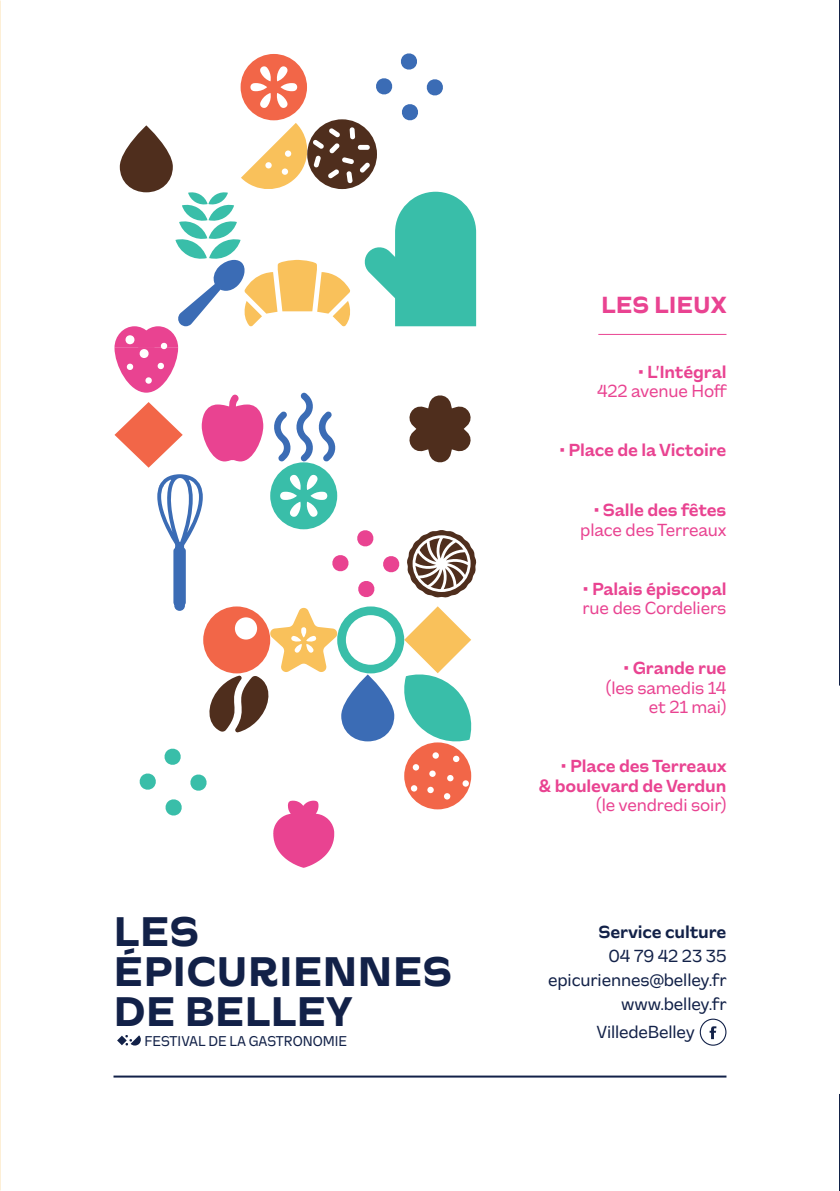
<style>
.page{position:relative;width:840px;height:1191px;background:#fff}
.page>*{position:absolute;margin:0;border:0;box-sizing:border-box;transform-origin:0 0}
.t1{font:800 42.6px/40.2px "CA Slalom";color:#122148}
.t2{font:800 24px "CA Slalom";color:#e94391}
.t3{font:700 18px/19.6px "CA Slalom";letter-spacing:-.01em;color:#e94391}
.t4{font:18px/19.6px "CA Slalom";letter-spacing:-.01em;color:#e94391;text-align:right}
.t5{font:18px "CA Slalom";letter-spacing:-.01em;color:#122148}
.t6{font:700 18px "CA Slalom";letter-spacing:-.01em;color:#122148}
.t7{font:14.6px "CA Slalom";color:#122148}
.s1{font-weight:700}
.s2{font-weight:400}
</style>
<div class="page">
<hr style="left:839px;top:0;width:1px;height:1191px;background:#122148">
<svg style="left:117px;top:1035px;width:24px;height:11px"></svg>
<hr style="left:598px;top:334px;width:128px;height:1px;background:#e94391">
<hr style="left:113px;top:1075px;width:613px;height:2px;background:#122148">
<img style="left:700px;top:1019px;width:25px;height:26px;border-radius:13px">
<div style="left:699px;top:1018px;width:27px;height:27px;border:1px solid #122148;border-radius:50%"></div>
<svg style="left:273px;top:800px;width:61px;height:67px"></svg>
<div style="left:404px;top:742px;width:67px;height:67px;background:#f26648;border-radius:50%"></div>
<svg style="left:447px;top:775px;width:6px;height:6px"></svg>
<svg style="left:443px;top:793px;width:7px;height:6px"></svg>
<div style="left:427px;top:786px;width:6px;height:7px;background:#fff;border-radius:50%"></div>
<div style="left:429px;top:770px;width:6px;height:7px;background:#fff;border-radius:50%"></div>
<div style="left:412px;top:764px;width:7px;height:6px;background:#fff;border-radius:50%"></div>
<svg style="left:462px;top:780px;width:6px;height:6px"></svg>
<svg style="left:410px;top:785px;width:7px;height:6px"></svg>
<svg style="left:114px;top:53px;width:362px;height:712px"></svg>
<svg style="left:190px;top:774px;width:17px;height:17px"></svg>
<svg style="left:139px;top:773px;width:17px;height:17px"></svg>
<svg style="left:165px;top:799px;width:17px;height:17px"></svg>
<p class="t1" style="left:114px;top:909px;width:87px">LES</p>
<p class="t1" style="left:114px;top:949px;width:340px">ÉPICURIENNES<br>DE BELLEY</p>
<p class="t7" style="left:144px;top:1030px;width:204px">FESTIVAL DE LA GASTRONOMIE</p>
<p class="t2" style="left:600px;top:287px;width:127px">LES LIEUX</p>
<p class="t4" style="left:596px;top:361px;width:131px"><span class="s1">• L’Intégral<br></span>422 avenue Hoff</p>
<p class="t3" style="left:558px;top:439px;width:169px">• Place de la Victoire</p>
<p class="t4" style="left:580px;top:499px;width:148px"><span class="s1">• Salle des fêtes </span>place des Terreaux</p>
<p class="t3" style="left:582px;top:578px;width:145px">• Palais épiscopal <span class="s2">rue des Cordeliers</span></p>
<p class="t4" style="left:605px;top:657px;width:122px"><span class="s1">• Grande rue </span>(les samedis 14 et 21 mai)</p>
<p class="t3" style="left:560px;top:755px;width:168px">• Place des Terreaux</p>
<p class="t3" style="left:538px;top:775px;width:189px;text-align:right">&amp; boulevard de Verdun <span class="s2">(le vendredi soir)</span></p>
<p class="t6" style="left:598px;top:918px;width:129px">Service culture</p>
<p class="t5" style="left:608px;top:943px;width:119px">04 79 42 23 35</p>
<p class="t5" style="left:547px;top:967px;width:180px">epicuriennes@belley.fr</p>
<p class="t5" style="left:621px;top:991px;width:107px">www.belley.fr</p>
<p class="t5" style="left:596px;top:1019px;width:100px">VilledeBelley</p>
</div>
